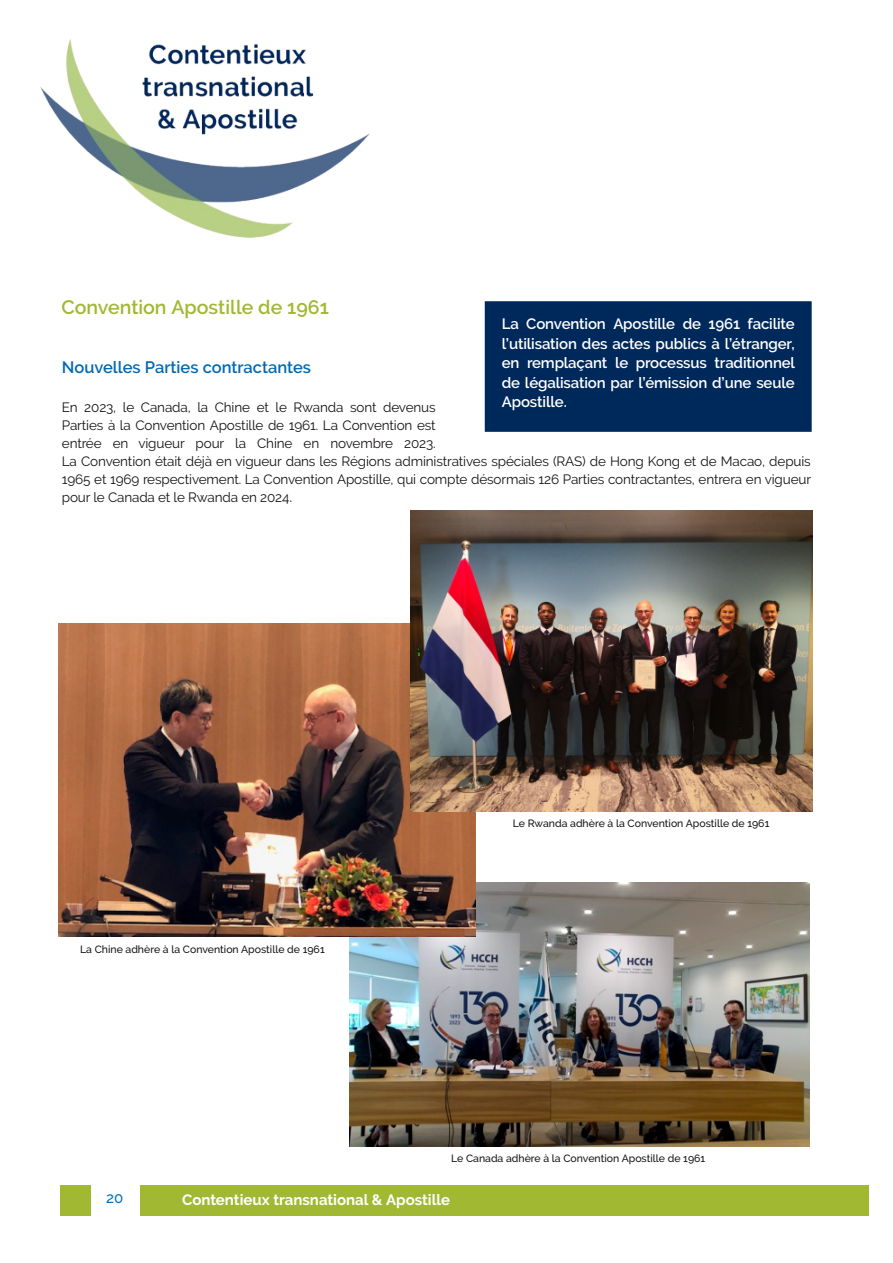
<style>
.page{position:relative;width:893px;height:1263px;background:#fff}
.page>*{position:absolute;margin:0;border:0;box-sizing:border-box;transform-origin:0 0}
.t1{font:600 19.5px "Raleway";color:#a1b832}
.t2{font:600 16.5px "Raleway";color:#0069b3}
.t3{font:600 15px/19.5px "Raleway";letter-spacing:-.01em;color:#fff;text-align:justify}
.t4{font:700 15px "Raleway";color:#fff}
.t5{font:500 15px "Raleway";color:#0074bc}
.t6{font:13.5px/18px "Raleway";letter-spacing:-.01em;color:#161413}
.t7{font:500 10.5px "Raleway";color:#161413}
.s1{font-size:15px}
</style>
<div class="page">
<div style="left:60px;top:1185px;width:809px;height:31px;background:#a1b832"></div>
<div style="left:91px;top:1185px;width:49px;height:31px;background:#fff"></div>
<div style="left:487px;top:303px;width:323px;height:127px;background:#00295b"></div>
<div style="left:485px;top:301px;width:327px;height:131px;border:4px solid #00295b"></div>
<img style="left:349px;top:882px;width:461px;height:264px">
<img style="left:59px;top:624px;width:416px;height:312px">
<img style="left:410px;top:510px;width:402px;height:302px">
<img style="left:41px;top:39px;width:328px;height:199px">
<h1 class="t1" style="left:62px;top:296px;width:269px">Convention Apostille de 1961</h1>
<p class="t3" style="left:502px;top:314px;width:295px">La Convention Apostille de 1961 facilite l’utilisation des actes publics à l’étranger, en remplaçant le processus traditionnel de légalisation par l’émission d’une seule Apostille.</p>
<p class="t2" style="left:62px;top:357px;width:251px">Nouvelles Parties contractantes</p>
<p class="t6" style="left:62px;top:398px;width:751px">En 2023, le Canada, la Chine et le Rwanda sont devenus<br>Parties à la Convention Apostille de 1961. La Convention est<br>entrée en vigueur pour la Chine en novembre 2023.<br>La Convention était déjà en vigueur dans les Régions administratives spéciales (RAS) de Hong Kong et de Macao, depuis 1965 et 1969 respectivement. La Convention Apostille, qui compte désormais 126 Parties contractantes, entrera en vigueur pour le Canada et le Rwanda en 2024<span class="s1">.</span></p>
<p class="t7" style="left:80px;top:943px;width:246px">La Chine adhère à la Convention Apostille de 1961</p>
<p class="t7" style="left:513px;top:817px;width:258px">Le Rwanda adhère à la Convention Apostille de 1961</p>
<p class="t7" style="left:451px;top:1152px;width:256px">Le Canada adhère à la Convention Apostille de 1961</p>
<p class="t5" style="left:106px;top:1188px;width:19px">20</p>
<p class="t4" style="left:182px;top:1191px;width:270px">Contentieux transnational &amp; Apostille</p>
</div>
